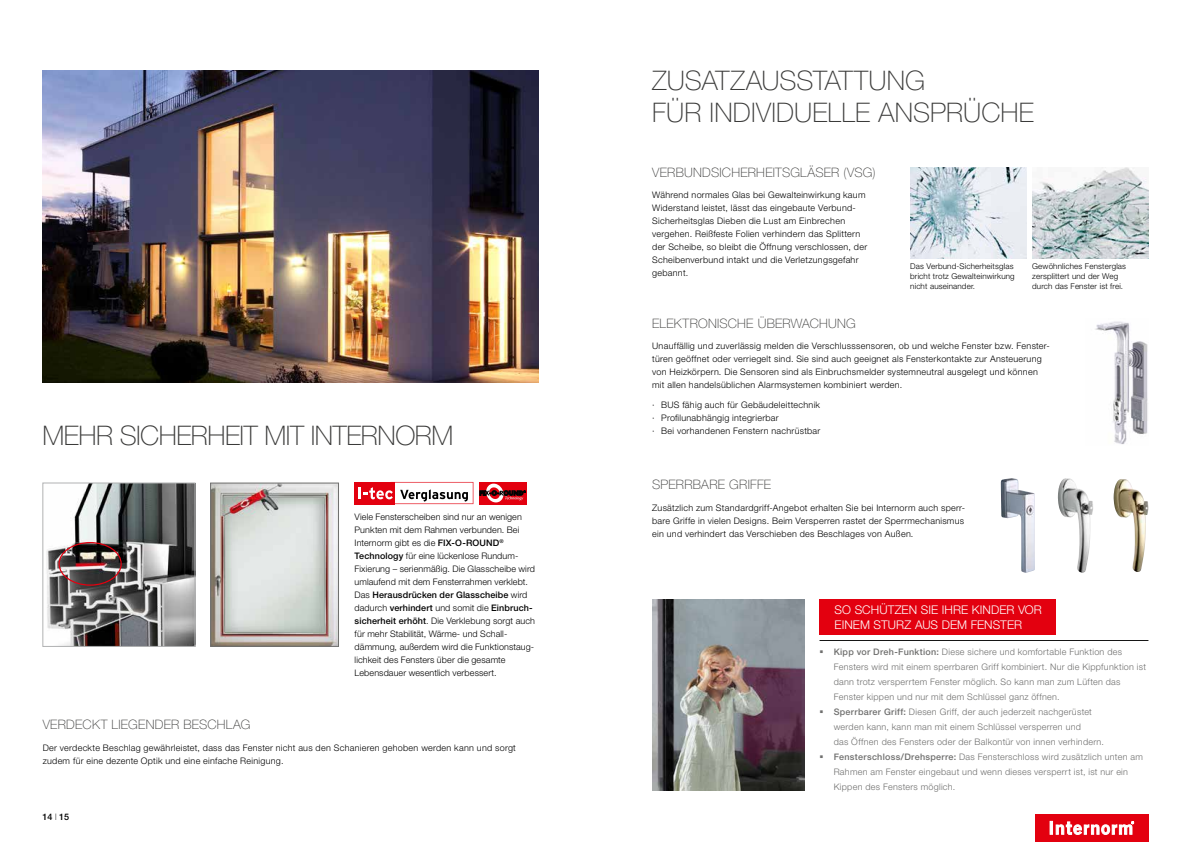
<style>
.page{position:relative;width:1191px;height:842px;background:#fff}
.page>*{position:absolute;margin:0;border:0;box-sizing:border-box;transform-origin:0 0}
.t1{font:100 27px/32px "Helvetica Neue LT Pro";color:#3b3b3a}
.t2{font:100 13px "Helvetica Neue LT Pro";letter-spacing:.02em;color:#3b3b3a}
.t3{font:300 12px/15px "Helvetica Neue LT Pro";letter-spacing:.005em;color:#fff}
.t4{font:300 9px/13px "Helvetica Neue LT Pro";letter-spacing:.03em;color:#000}
.t5{font:300 9px/15px "Helvetica Neue LT Pro";letter-spacing:.03em;color:#6f6f6e}
.t6{font:300 9px/13px "Helvetica Neue LT Pro";letter-spacing:.01em;color:#000}
.t7{font:500 9px "Helvetica Neue LT Pro";color:#000}
.t8{font:300 8px/10px "Helvetica Neue LT Pro";letter-spacing:.02em;color:#000}
.s1{font-weight:500}
.s2{font-weight:100}
</style>
<div class="page">
<div style="left:1035px;top:814px;width:113px;height:28px;background:#e3000f"></div>
<svg style="left:1050px;top:821px;width:83px;height:14px"></svg>
<img style="left:43px;top:71px;width:496px;height:312px">
<img style="left:1032px;top:167px;width:116px;height:92px">
<img style="left:910px;top:167px;width:116px;height:92px">
<img style="left:1057px;top:478px;width:36px;height:95px">
<img style="left:1000px;top:478px;width:34px;height:95px">
<img style="left:1113px;top:479px;width:35px;height:93px">
<img style="left:46px;top:485px;width:147px;height:159px">
<div style="left:43px;top:483px;width:152px;height:163px;border:1px solid #b1b2b3"></div>
<img style="left:212px;top:485px;width:125px;height:159px">
<div style="left:210px;top:483px;width:129px;height:163px;border:1px solid #6f6f6e"></div>
<div style="left:58px;top:542px;width:64px;height:44px;border:1px solid #e3000f;border-radius:50%"></div>
<img style="left:1095px;top:321px;width:53px;height:123px">
<div style="left:478px;top:482px;width:48px;height:22px;background:#e3000f"></div>
<svg style="left:480px;top:484px;width:45px;height:18px"></svg>
<div style="left:355px;top:482px;width:40px;height:22px;background:#e3000f"></div>
<svg style="left:358px;top:482px;width:115px;height:22px"></svg>
<div style="left:819px;top:599px;width:237px;height:36px;background:#e3000f"></div>
<hr style="left:819px;top:640px;width:329px;height:1px;background:#000">
<img style="left:652px;top:599px;width:152px;height:192px">
<h1 class="t1" style="left:43px;top:419px;width:39px">MEHR</h1>
<h1 class="t1" style="left:120px;top:419px;width:38px">SICHERHE</h1>
<h1 class="t1" style="left:239px;top:419px;width:212px">IT MIT INTERNORM</h1>
<p class="t6" style="left:354px;top:510px;width:182px">Viele Fensterscheiben sind nur an wenigen Punkten mit dem Rahmen verbunden. Bei Internorm gibt es die <span class="s1">FIX-O-ROUND</span><sup>® </sup><span class="s1">Technology</span> für eine lückenlose Rundum-Fixierung – serienmäßig. Die Glasscheibe wird umlaufend mit dem Fensterrahmen verklebt.<br>Das <span class="s1">Herausdrücken der Glasscheibe</span> wird dadurch <span class="s1">verhindert</span> und somit die <span class="s1">Einbruch&shy;sicherheit erhöht</span>. Die Verklebung sorgt auch für mehr Stabilität, Wärme- und Schall&shy;dämmung, außerdem wird die Funktionstaug&shy;lichkeit des Fensters über die gesamte Lebensdauer wesentlich verbessert.</p>
<h2 class="t2" style="left:43px;top:717px;width:10px">VERDECKT</h2>
<h2 class="t2" style="left:112px;top:717px;width:19px">LIEGENDER</h2>
<h2 class="t2" style="left:183px;top:717px;width:10px">BESCHLAG</h2>
<p class="t4" style="left:43px;top:741px;width:475px">Der verdeckte Beschlag gewährleistet, dass das Fenster nicht aus den Schanieren gehoben werden kann und sorgt zudem für eine dezente Optik und eine einfache Reinigung.</p>
<p class="t7" style="left:43px;top:811px;width:28px">14 <span class="s2">I</span> 15</p>
<h1 class="t1" style="left:652px;top:64px;width:383px">ZUSATZAUSSTATTUNG<br>FÜR INDIVIDUELLE ANSPRÜCHE</h1>
<h2 class="t2" style="left:652px;top:164px;width:205px">VERBUNDSICHERHEITSGLÄSER (VSG</h2>
<h2 class="t2" style="left:872px;top:164px;width:5px">)</h2>
<p class="t4" style="left:652px;top:188px;width:216px">Während normales Glas bei Gewalteinwirkung kaum Widerstand leistet, lässt das eingebaute Verbund-Sicherheitsglas Dieben die Lust am Einbrechen vergehen. Reißfeste Folien verhindern das Splittern der Scheibe, so bleibt die Öffnung verschlossen, der Scheibenverbund intakt und die Verletzungsgefahr gebannt.</p>
<p class="t8" style="left:910px;top:261px;width:106px">Das Verbund-Sicherheitsglas bricht trotz Gewalteinwirkung nicht auseinander.</p>
<p class="t8" style="left:1032px;top:261px;width:95px">Gewöhnliches Fensterglas zersplittert und der Weg durch das Fenster ist frei.</p>
<h2 class="t2" style="left:652px;top:315px;width:205px">ELEKTRONISCHE ÜBERWACHUNG</h2>
<p class="t4" style="left:652px;top:339px;width:399px">Unauffällig und zuverlässig melden die Verschlusssensoren, ob und welche Fenster bzw. Fenster&shy;türen geöffnet oder verriegelt sind. Sie sind auch geeignet als Fensterkontakte zur Ansteuerung von Heizkörpern. Die Sensoren sind als Einbruchsmelder systemneutral ausgelegt und können mit allen handelsüblichen Alarmsystemen kombiniert werden.</p>
<p class="t4" style="left:652px;top:398px;width:170px">· BUS fähig auch für Gebäudeleittechnik · Profilunabhängig integrierbar<br>· Bei vorhandenen Fenstern nachrüstbar</p>
<h2 class="t2" style="left:652px;top:477px;width:120px">SPERRBARE GRIFFE</h2>
<p class="t4" style="left:652px;top:501px;width:314px;text-align:justify">Zusätzlich zum Standardgriff-Angebot erhalten Sie bei Internorm auch sperr&shy;bare Griffe in vielen Designs. Beim Versperren rastet der Sperrmechanismus ein und verhindert das Verschieben des Beschlages von Außen.</p>
<h3 class="t3" style="left:834px;top:601px;width:200px">SO SCHÜTZEN SIE IHRE KINDER Vor einem</h3>
<h3 class="t3" style="left:873px;top:616px;width:17px">Sturz</h3>
<h3 class="t3" style="left:915px;top:616px;width:9px">aus</h3>
<h3 class="t3" style="left:941px;top:616px;width:9px">dem</h3>
<h3 class="t3" style="left:970px;top:616px;width:15px">Fenster</h3>
<p class="t5" style="left:833px;top:644px;width:314px;text-indent:-14px">▪ <span class="s1">Kipp vor Dreh-Funktion:</span> Diese sichere und komfortable Funktion des Fensters wird mit einem sperrbaren Griff kombiniert. Nur die Kippfunktion ist dann trotz versperrtem Fenster möglich. So kann man zum Lüften das Fenster kippen und nur mit dem Schlüssel ganz öffnen.</p>
<p class="t5" style="left:833px;top:704px;width:272px;text-indent:-14px">▪ <span class="s1">Sperrbarer Griff:</span> Diesen Griff, der auch jederzeit nachgerüstet werden kann, kann man mit einem Schlüssel versperren und<br>das Öffnen des Fensters oder der Balkontür von innen verhindern.</p>
<p class="t5" style="left:833px;top:749px;width:311px;text-indent:-14px">▪ <span class="s1">Fensterschloss/Drehsperre:</span> Das Fensterschloss wird zusätzlich unten am<br>Rahmen am Fenster eingebaut und wenn dieses versperrt ist, ist nur ein<br>Kippen des Fensters möglich.</p>
</div>
